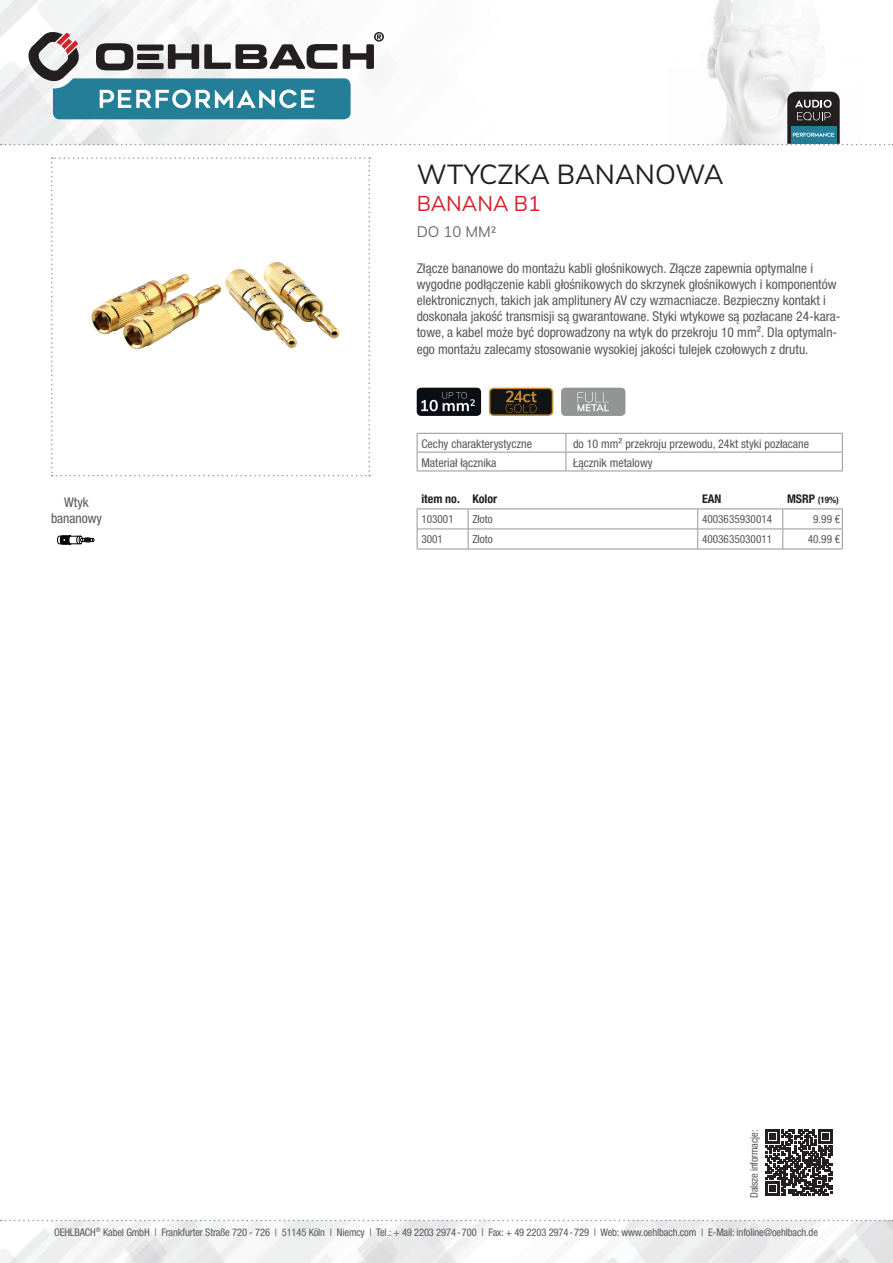
<style>
.page{position:relative;width:893px;height:1263px;background:#fff}
.page>*{position:absolute;margin:0;border:0;box-sizing:border-box;transform-origin:0 0}
.t1{font:27px "Muli";color:#231f20}
.t2{font:21px "Muli";color:#d1232a}
.t3{font:15px "Muli";color:#6c6d70}
.t4{font:condensed 13.5px/16.2px "Helvetica Neue LTW1 G";color:#57585a}
.t5{font:condensed 12px "Helvetica Neue LTW1 G";color:#57585a}
.t6{font:700 condensed 12px "Helvetica Neue LTW1 G";color:#231f20}
.t7{font:condensed 11.25px "Helvetica Neue LTW1 G";color:#57585a}
.t8{font:condensed 10.5px "Helvetica Neue LTW1 G";letter-spacing:-.01em;color:#57585a}
.t9{font:700 condensed 9px "Helvetica Neue LTW1 G";color:#231f20}
.s1{font-size:12px}
</style>
<div class="page">
<img style="left:0;top:1220px;width:893px;height:43px">
<img style="left:0;top:0;width:818px;height:145px">
<svg style="left:1px;top:1220px;width:892px;height:1px"></svg>
<svg style="left:51px;top:157px;width:319px;height:319px"></svg>
<div style="left:417px;top:388px;width:64px;height:28px;background:#090e15;border-radius:4px"></div>
<svg style="left:421px;top:392px;width:54px;height:19px"></svg>
<svg style="left:489px;top:388px;width:64px;height:28px;background:#3d301e"></svg>
<div style="left:561px;top:388px;width:64px;height:28px;background:#939595;border-radius:4px"></div>
<svg style="left:577px;top:392px;width:32px;height:19px"></svg>
<svg style="left:57px;top:535px;width:38px;height:10px"></svg>
<svg style="left:766px;top:1129px;width:66px;height:67px"></svg>
<svg style="left:1px;top:31px;width:892px;height:114px"></svg>
<svg style="left:417px;top:509px;width:426px;height:40px"></svg>
<hr style="left:417px;top:549px;width:51px;height:1px;background:#939598">
<hr style="left:468px;top:549px;width:230px;height:1px;background:#939598">
<hr style="left:698px;top:549px;width:85px;height:1px;background:#939598">
<hr style="left:783px;top:549px;width:60px;height:1px;background:#939598">
<hr style="left:417px;top:508px;width:51px;height:1px;background:#939598">
<hr style="left:468px;top:508px;width:230px;height:1px;background:#939598">
<hr style="left:698px;top:508px;width:85px;height:1px;background:#939598">
<hr style="left:783px;top:508px;width:60px;height:1px;background:#939598">
<svg style="left:417px;top:433px;width:426px;height:38px"></svg>
<hr style="left:417px;top:471px;width:149px;height:1px;background:#939598">
<hr style="left:566px;top:471px;width:277px;height:1px;background:#939598">
<h1 class="t1" style="left:417px;top:155px;width:308px">WTYCZKA BANANOWA</h1>
<h2 class="t2" style="left:417px;top:188px;width:126px">BANANA B1</h2>
<p class="t3" style="left:417px;top:221px;width:81px">DO 10 MM²</p>
<p class="t4" style="left:417px;top:260px;width:425px">Złącze bananowe do montażu kabli głośnikowych. Złącze zapewnia optymalne i wygodne podłączenie kabli głośnikowych do skrzynek głośnikowych i komponentów elektronicznych, takich jak amplitunery AV czy wzmacniacze. Bezpieczny kontakt i doskonała jakość transmisji są gwarantowane. Styki wtykowe są pozłacane 24-kara&shy;towe, a kabel może być doprowadzony na wtyk do przekroju 10 mm². Dla optymaln&shy;ego montażu zalecamy stosowanie wysokiej jakości tulejek czołowych z drutu.</p>
<p class="t4" style="left:51px;top:494px;width:53px;text-align:center">Wtyk bananowy</p>
<p class="t5" style="left:421px;top:437px;width:112px">Cechy charakterystyczne</p>
<p class="t5" style="left:573px;top:437px;width:238px">do 10 mm² przekroju przewodu, 24kt styki pozłacane</p>
<p class="t5" style="left:421px;top:455px;width:77px">Materiał łącznika</p>
<p class="t5" style="left:573px;top:455px;width:81px">Łącznik metalowy</p>
<p class="t6" style="left:421px;top:491px;width:77px">item no. Kolor</p>
<p class="t6" style="left:702px;top:491px;width:21px">EAN</p>
<p class="t9" style="left:787px;top:494px;width:53px"><span class="s1">MSRP</span> (19%)</p>
<p class="t7" style="left:421px;top:512px;width:34px">103001</p>
<p class="t7" style="left:472px;top:512px;width:22px">Złoto</p>
<p class="t7" style="left:702px;top:512px;width:72px">4003635930014</p>
<p class="t7" style="left:813px;top:512px;width:29px">9.99 €</p>
<p class="t7" style="left:421px;top:532px;width:23px">3001</p>
<p class="t7" style="left:472px;top:532px;width:22px">Złoto</p>
<p class="t7" style="left:702px;top:532px;width:72px">4003635030011</p>
<p class="t7" style="left:808px;top:532px;width:34px">40.99 €</p>
<p class="t8" style="left:748px;top:1198px;width:70px;rotate:-90deg">Dalsze informacje:</p>
<p class="t8" style="left:54px;top:1226px;width:765px">OEHLBACH<sup>®</sup> Kabel GmbH | Frankfurter Straße 720 - 726 | 51145 Köln | Niemcy | Tel.: + 49 2203 2974-700 | Fax: + 49 2203 2974-729 | Web: www.oehlbach.com | E-Mail: infoline@oehlbach.de</p>
</div>
